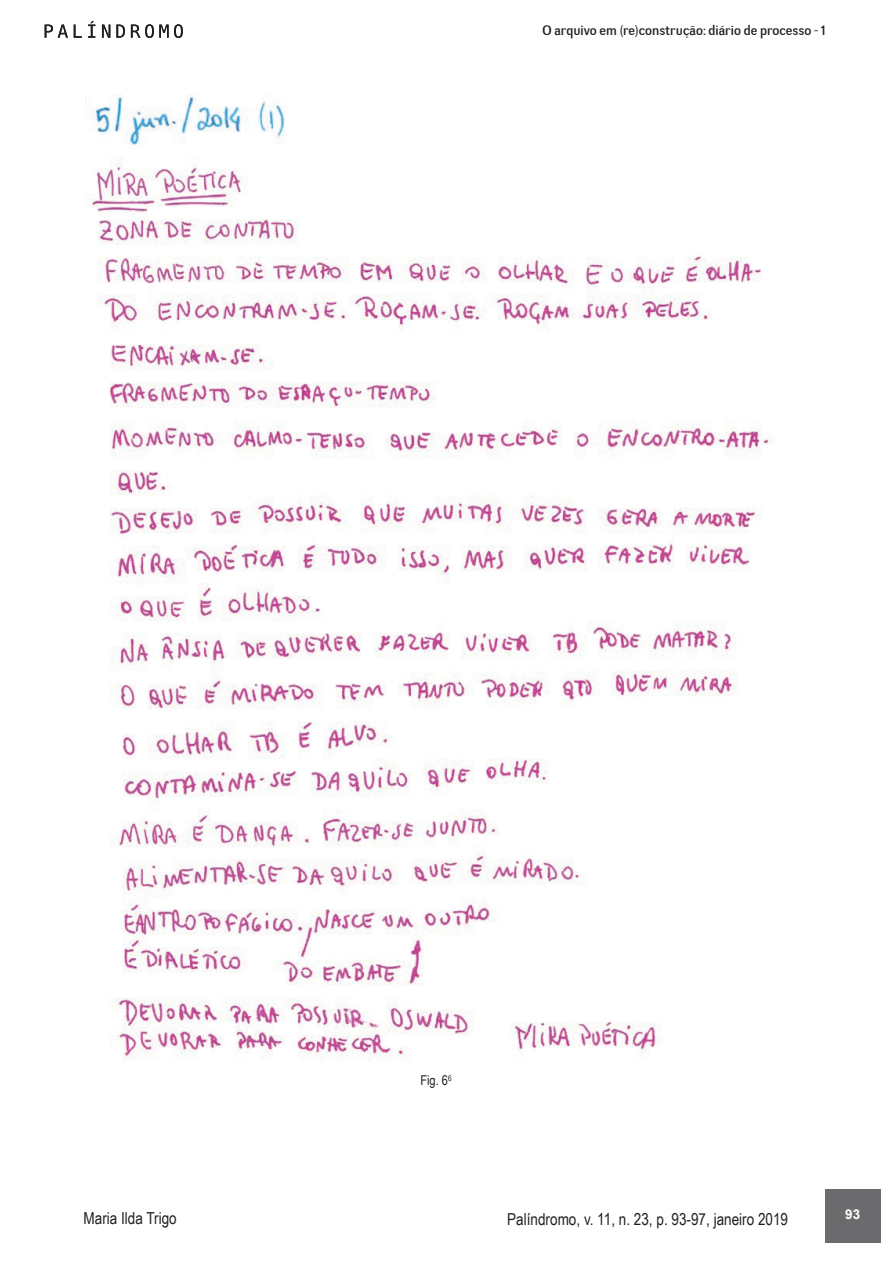
<style>
.page{position:relative;width:893px;height:1263px;background:#fff}
.page>*{position:absolute;margin:0;border:0;box-sizing:border-box;transform-origin:0 0}
.t1{font:16.5px "Arial Narrow";color:#231f20}
.t2{font:13.5px "Negotiate Free";color:#231f20}
.t3{font:13.5px "Arial Narrow";color:#231f20}
.t4{font:700 13.5px "Arial";color:#fff}
</style>
<div class="page">
<div style="left:825px;top:1189px;width:55px;height:53px;background:#6b6b6e"></div>
<svg style="left:45px;top:25px;width:23px;height:13px"></svg>
<svg style="left:74px;top:25px;width:8px;height:13px"></svg>
<svg style="left:88px;top:21px;width:7px;height:17px"></svg>
<svg style="left:102px;top:25px;width:8px;height:13px"></svg>
<svg style="left:116px;top:25px;width:9px;height:13px"></svg>
<svg style="left:131px;top:24px;width:52px;height:14px"></svg>
<img style="left:85px;top:95px;width:689px;height:965px">
<p class="t2" style="left:542px;top:22px;width:285px">O arquivo em (re)construção: diário de processo - 1</p>
<p class="t1" style="left:84px;top:1206px;width:95px">Maria Ilda Trigo</p>
<p class="t3" style="left:420px;top:1070px;width:33px">Fig. 6<sup>6</sup></p>
<p class="t1" style="left:507px;top:1206px;width:282px">Palíndromo, v. 11, n. 23, p. 93-97, janeiro 2019</p>
<p class="t4" style="left:845px;top:1205px;width:17px">93</p>
</div>
